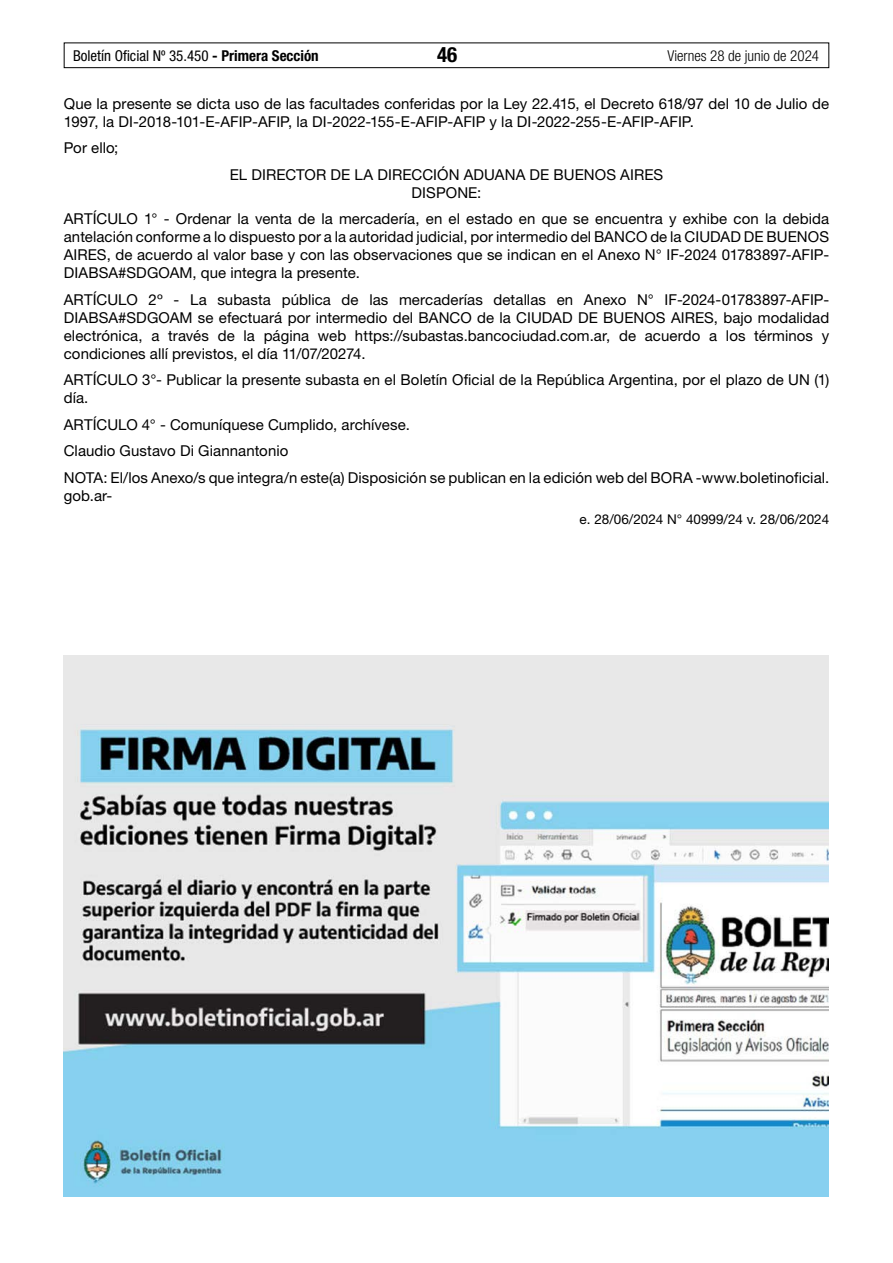
<style>
.page{position:relative;width:893px;height:1263px;background:#fff}
.page>*{position:absolute;margin:0;border:0;box-sizing:border-box;transform-origin:0 0}
.t1{font:700 condensed 21px "Helvetica Neue LT Std";color:#000}
.t2{font:15px/18px "Helvetica Neue LT Std";letter-spacing:.005em;color:#000}
.t3{font:condensed 15px "Helvetica Neue LT Std";color:#000}
.t4{font:300 condensed 15px "Helvetica Neue LT Std";color:#000}
.t5{font:13.5px "Helvetica Neue LT Std";color:#000}
.s1{font-weight:700}
</style>
<div class="page">
<div style="left:64px;top:43px;width:765px;height:25px;border:1px solid #000"></div>
<img style="left:63px;top:656px;width:766px;height:540px">
<p class="t3" style="left:73px;top:47px;width:247px">Boletín Oficial Nº 35.450 <span class="s1">- Primera Sección</span></p>
<h1 class="t1" style="left:437px;top:42px;width:22px">46</h1>
<p class="t4" style="left:667px;top:47px;width:153px">Viernes 28 de junio de 2024</p>
<p class="t2" style="left:64px;top:94px;width:767px">Que la presente se dicta uso de las facultades conferidas por la Ley 22.415, el Decreto 618/97 del 10 de Julio de<br>1997, la DI-2018-101-E-AFIP-AFIP, la DI-2022-155-E-AFIP-AFIP y la DI-2022-255-E-AFIP-AFIP.</p>
<p class="t2" style="left:64px;top:138px;width:56px">Por ello;</p>
<p class="t2" style="left:230px;top:165px;width:435px;text-align:center">EL DIRECTOR DE LA DIRECCIÓN ADUANA DE BUENOS AIRES<br>DISPONE:</p>
<p class="t2" style="left:64px;top:209px;width:767px;text-align:justify">ARTÍCULO 1° - Ordenar la venta de la mercadería, en el estado en que se encuentra y exhibe con la debida antelación conforme a lo dispuesto por a la autoridad judicial, por intermedio del BANCO de la CIUDAD DE BUENOS AIRES, de acuerdo al valor base y con las observaciones que se indican en el Anexo N° IF-2024 01783897-AFIP-DIABSA#SDGOAM, que integra la presente.</p>
<p class="t2" style="left:64px;top:290px;width:767px;text-align:justify">ARTÍCULO 2º - La subasta pública de las mercaderías detallas en Anexo N° IF-2024-01783897-AFIP-DIABSA#SDGOAM se efectuará por intermedio del BANCO de la CIUDAD DE BUENOS AIRES, bajo modalidad electrónica, a través de la página web https://subastas.bancociudad.com.ar, de acuerdo a los términos y condiciones allí previstos, el día 11/07/20274.</p>
<p class="t2" style="left:64px;top:370px;width:767px">ARTÍCULO 3°- Publicar la presente subasta en el Boletín Oficial de la República Argentina, por el plazo de UN (1) día.</p>
<p class="t2" style="left:64px;top:411px;width:767px;line-height:26.5px">ARTÍCULO 4° - Comuníquese Cumplido, archívese.<br>Claudio Gustavo Di Giannantonio<br>NOTA: El/los Anexo/s que integra/n este(a) Disposición se publican en la edición web del BORA -www.boletinoficial.</p>
<p class="t2" style="left:64px;top:486px;width:50px">gob.ar-</p>
<p class="t5" style="left:580px;top:511px;width:251px">e. 28/06/2024 N° 40999/24 v. 28/06/2024</p>
</div>
